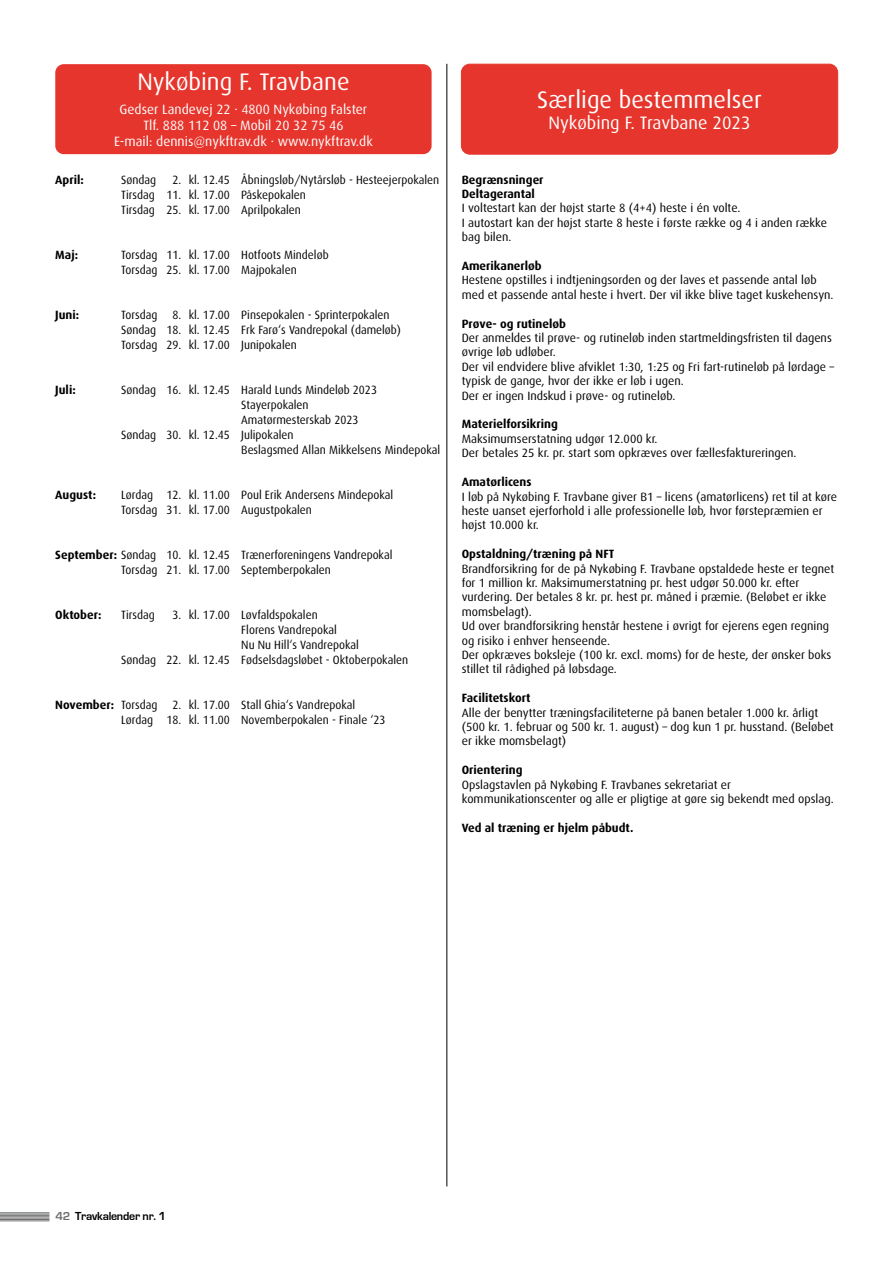
<style>
.page{position:relative;width:893px;height:1263px;background:#fff}
.page>*{position:absolute;margin:0;border:0;box-sizing:border-box;transform-origin:0 0}
.t1{font:24px "Dax";color:#fff}
.t2{font:18px "Dax";color:#fff}
.t3{font:13.5px/15.8px "Dax";color:#fff;text-align:center}
.t4{font:12px/14.4px "Dax";color:#000}
.t5{font:12px/15px "Dax";color:#000;scale:.95 1}
.t6{font:700 12px/14.4px "Dax";color:#000}
.t7{font:700 12px "Eurostile";letter-spacing:-.02em;color:#000}
.s1{font-weight:700}
.s2{color:#707172}
</style>
<div class="page">
<hr style="left:0;top:1220px;width:49px;height:1px;background:#707172">
<hr style="left:0;top:1218px;width:49px;height:1px;background:#707172">
<hr style="left:0;top:1215px;width:49px;height:1px;background:#707172">
<hr style="left:0;top:1214px;width:49px;height:1px;background:#707172">
<hr style="left:0;top:1216px;width:49px;height:1px;background:#707172">
<hr style="left:0;top:1219px;width:49px;height:1px;background:#707172">
<hr style="left:0;top:1212px;width:49px;height:1px;background:#707172">
<hr style="left:446px;top:64px;width:1px;height:1122px;background:#000">
<div style="left:55px;top:64px;width:377px;height:90px;background:#e5352c;border-radius:9px"></div>
<div style="left:461px;top:64px;width:377px;height:90px;background:#e5352c;border-radius:9px"></div>
<div style="left:461px;top:64px;width:377px;height:91px;border:1px solid #e5352c;border-radius:9px"></div>
<h1 class="t1" style="left:137px;top:68px;width:214px">Nykøbing F. Travbane</h1>
<p class="t3" style="left:114px;top:102px;width:260px">Gedser Landevej 22 · 4800 Nykøbing Falster<br>Tlf. 888 112 08 – Mobil 20 32 75 46<br>E-mail: dennis@nykftrav.dk · www.nykftrav.dk</p>
<p class="t5" style="left:121px;top:172px;width:336px;text-indent:51px">2. kl. 12.45 Åbningsløb/Nytårsløb - Hesteejerpokalen<br>Tirsdag 11. kl. 17.00 Påskepokalen<br>Tirsdag 25. kl. 17.00 Aprilpokalen</p>
<p class="t6" style="left:55px;top:172px;width:30px">April:</p>
<p class="t5" style="left:121px;top:172px;width:38px">Søndag</p>
<p class="t6" style="left:55px;top:247px;width:24px">Maj:</p>
<p class="t5" style="left:121px;top:247px;width:220px">Torsdag 11. kl. 17.00 Hotfoots Mindeløb<br>Torsdag 25. kl. 17.00 Majpokalen</p>
<p class="t6" style="left:55px;top:307px;width:26px">Juni:</p>
<p class="t5" style="left:121px;top:307px;width:296px">Torsdag 8. kl. 17.00 Pinsepokalen - Sprinterpokalen<br>Søndag 18. kl. 12.45 Frk Farø‘s Vandrepokal (dameløb)<br>Torsdag 29. kl. 17.00 Junipokalen</p>
<p class="t6" style="left:55px;top:382px;width:22px">Juli:</p>
<p class="t5" style="left:121px;top:382px;width:271px">Søndag 16. kl. 12.45 Harald Lunds Mindeløb 2023</p>
<p class="t5" style="left:241px;top:397px;width:72px">Stayerpokalen</p>
<p class="t5" style="left:241px;top:412px;width:125px">Amatørmesterskab 2023</p>
<p class="t5" style="left:121px;top:427px;width:183px">Søndag 30. kl. 12.45 Julipokalen</p>
<p class="t5" style="left:241px;top:442px;width:211px">Beslagsmed Allan Mikkelsens Mindepokal</p>
<p class="t6" style="left:55px;top:487px;width:42px">August:</p>
<p class="t5" style="left:121px;top:487px;width:288px">Lørdag 12. kl. 11.00 Poul Erik Andersens Mindepokal<br>Torsdag 31. kl. 17.00 Augustpokalen</p>
<p class="t5" style="left:55px;top:547px;width:356px;text-align:center"><span class="s1">September:</span> Søndag 10. kl. 12.45 Trænerforeningens Vandrepokal<br>Torsdag 21. kl. 17.00 Septemberpokalen</p>
<p class="t6" style="left:55px;top:607px;width:48px">Oktober:</p>
<p class="t5" style="left:121px;top:607px;width:37px">Tirsdag</p>
<p class="t5" style="left:172px;top:607px;width:154px">3. kl. 17.00 Løvfaldspokalen</p>
<p class="t5" style="left:241px;top:622px;width:102px">Florens Vandrepokal</p>
<p class="t5" style="left:241px;top:637px;width:125px">Nu Nu Hill‘s Vandrepokal</p>
<p class="t5" style="left:121px;top:652px;width:304px">Søndag 22. kl. 12.45 Fødselsdagsløbet - Oktoberpokalen</p>
<p class="t5" style="left:121px;top:697px;width:280px;text-indent:-66px"><span class="s1">November:</span> Torsdag 2. kl. 17.00 Stall Ghia‘s Vandrepokal<br>Lørdag 18. kl. 11.00 Novemberpokalen - Finale ‘23</p>
<h1 class="t1" style="left:537px;top:86px;width:226px">Særlige bestemmelser</h1>
<h2 class="t2" style="left:548px;top:113px;width:204px">Nykøbing F. Travbane 2023</h2>
<p class="t6" style="left:462px;top:172px;width:83px">Begrænsninger<br>Deltagerantal</p>
<p class="t4" style="left:462px;top:201px;width:367px">I voltestart kan der højst starte 8 (4+4) heste i én volte.<br>I autostart kan der højst starte 8 heste i første række og 4 i anden række bag bilen.</p>
<p class="t6" style="left:462px;top:259px;width:82px">Amerikanerløb</p>
<p class="t4" style="left:462px;top:273px;width:373px">Hestene opstilles i indtjeningsorden og der laves et passende antal løb med et passende antal heste i hvert. Der vil ikke blive taget kuskehensyn.</p>
<p class="t6" style="left:462px;top:316px;width:106px">Prøve- og rutineløb</p>
<p class="t4" style="left:462px;top:331px;width:374px">Der anmeldes til prøve- og rutineløb inden startmeldingsfristen til dagens øvrige løb udløber.<br>Der vil endvidere blive afviklet 1:30, 1:25 og Fri fart-rutineløb på lørdage – typisk de gange, hvor der ikke er løb i ugen.<br>Der er ingen Indskud i prøve- og rutineløb.</p>
<p class="t6" style="left:462px;top:417px;width:98px">Materielforsikring</p>
<p class="t4" style="left:462px;top:432px;width:336px">Maksimumserstatning udgør 12.000 kr.<br>Der betales 25 kr. pr. start som opkræves over fællesfaktureringen.</p>
<p class="t6" style="left:462px;top:475px;width:71px">Amatørlicens</p>
<p class="t4" style="left:462px;top:489px;width:377px">I løb på Nykøbing F. Travbane giver B1 – licens (amatørlicens) ret til at køre heste uanset ejerforhold i alle professionelle løb, hvor førstepræmien er højst 10.000 kr.</p>
<p class="t6" style="left:462px;top:547px;width:154px">Opstaldning/træning på NFT</p>
<p class="t4" style="left:462px;top:561px;width:374px">Brandforsikring for de på Nykøbing F. Travbane opstaldede heste er tegnet for 1 million kr. Maksimumerstatning pr. hest udgør 50.000 kr. efter vurdering. Der betales 8 kr. pr. hest pr. måned i præmie. (Beløbet er ikke momsbelagt).<br>Ud over brandforsikring henstår hestene i øvrigt for ejerens egen regning og risiko i enhver henseende.<br>Der opkræves boksleje (100 kr. excl. moms) for de heste, der ønsker boks stillet til rådighed på løbsdage.</p>
<p class="t6" style="left:462px;top:691px;width:70px">Facilitetskort</p>
<p class="t4" style="left:462px;top:705px;width:373px">Alle der benytter træningsfaciliteterne på banen betaler 1.000 kr. årligt (500 kr. 1. februar og 500 kr. 1. august) – dog kun 1 pr. husstand. (Beløbet er ikke momsbelagt)</p>
<p class="t6" style="left:462px;top:763px;width:62px">Orientering</p>
<p class="t4" style="left:462px;top:777px;width:374px">Opslagstavlen på Nykøbing F. Travbanes sekretariat er kommunikationscenter og alle er pligtige at gøre sig bekendt med opslag.</p>
<p class="t6" style="left:462px;top:820px;width:173px">Ved al træning er hjelm påbudt.</p>
<p class="t7" style="left:56px;top:1209px;width:112px"><span class="s2">42</span> Travkalender nr. 1</p>
</div>
